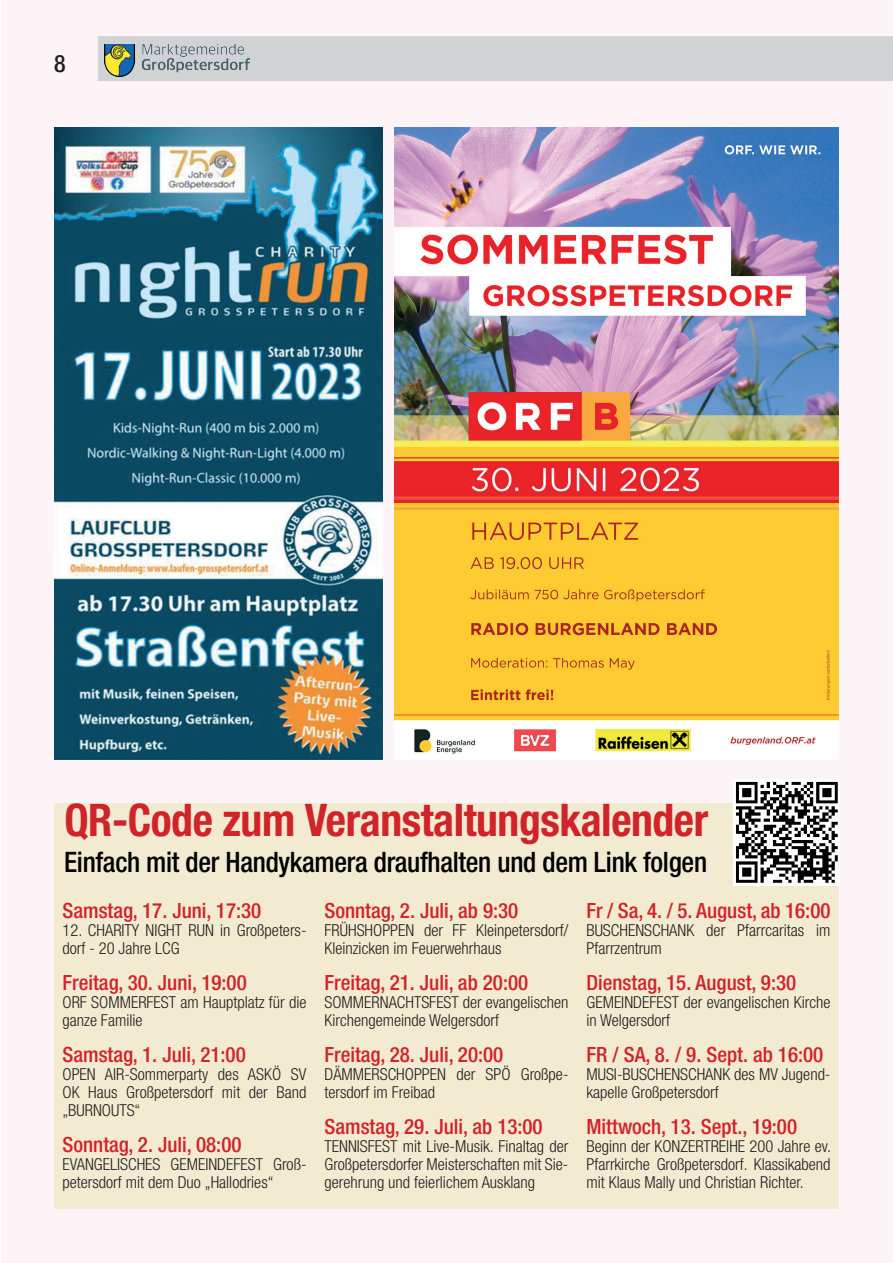
<style>
.page{position:relative;width:893px;height:1263px;background:#fff}
.page>*{position:absolute;margin:0;border:0;box-sizing:border-box;transform-origin:0 0}
.t1{font:700 condensed 45px "Helvetica Neue LT Std";letter-spacing:-.01em;color:#d1232a}
.t2{font:500 condensed 28.2px "Helvetica Neue LT Std";letter-spacing:-.01em;color:#000}
.t3{font:500 condensed 24px "Helvetica Neue LT Std";color:#231f20}
.t4{font:500 condensed 21px "Helvetica Neue LT Std";color:#d1232a}
.t5{font:300 condensed 16.5px/18px "Helvetica Neue LT Std";color:#231f20}
</style>
<div class="page">
<div style="left:1px;top:0;width:892px;height:1263px;background:#fdf4f8"></div>
<div style="left:98px;top:36px;width:795px;height:45px;background:#d1d2d4"></div>
<img style="left:104px;top:44px;width:146px;height:33px">
<img style="left:54px;top:128px;width:329px;height:459px">
<img style="left:54px;top:587px;width:329px;height:173px">
<img style="left:395px;top:128px;width:444px;height:631px">
<div style="left:54px;top:889px;width:785px;height:320px;background:#f3ebd1"></div>
<div style="left:54px;top:803px;width:785px;height:85px;background:#f3ebd1"></div>
<img style="left:734px;top:779px;width:106px;height:106px">
<h3 class="t3" style="left:54px;top:49px;width:13px">8</h3>
<h1 class="t1" style="left:64px;top:793px;width:645px">QR-Code zum Veranstaltungskalender</h1>
<h2 class="t2" style="left:64px;top:845px;width:645px">Einfach mit der Handykamera draufhalten und dem Link folgen</h2>
<p class="t4" style="left:63px;top:898px;width:200px">Samstag, 17. Juni, 17:30</p>
<p class="t5" style="left:63px;top:921px;width:245px">12. CHARITY NIGHT RUN in Großpeters&shy;dorf - 20 Jahre LCG</p>
<p class="t4" style="left:63px;top:970px;width:186px">Freitag, 30. Juni, 19:00</p>
<p class="t5" style="left:63px;top:993px;width:246px">ORF SOMMERFEST am Hauptplatz für die ganze Familie</p>
<p class="t4" style="left:63px;top:1042px;width:185px">Samstag, 1. Juli, 21:00</p>
<p class="t5" style="left:63px;top:1065px;width:245px;text-align:justify">OPEN AIR-Sommerparty des ASKÖ SV OK Haus Großpetersdorf mit der Band „BURNOUTS“</p>
<p class="t4" style="left:63px;top:1132px;width:180px">Sonntag, 2. Juli, 08:00</p>
<p class="t5" style="left:63px;top:1155px;width:245px">EVANGELISCHES GEMEINDEFEST Groß&shy;petersdorf mit dem Duo „Hallodries“</p>
<p class="t4" style="left:324px;top:898px;width:195px">Sonntag, 2. Juli, ab 9:30</p>
<p class="t5" style="left:324px;top:921px;width:245px">FRÜHSHOPPEN der FF Kleinpetersdorf/<br>Kleinzicken im Feuerwehrhaus</p>
<p class="t4" style="left:324px;top:970px;width:205px">Freitag, 21. Juli, ab 20:00</p>
<p class="t5" style="left:324px;top:993px;width:245px">SOMMERNACHTSFEST der evangelischen<br>Kirchengemeinde Welgersdorf</p>
<p class="t4" style="left:324px;top:1042px;width:180px">Freitag, 28. Juli, 20:00</p>
<p class="t5" style="left:324px;top:1065px;width:245px">DÄMMERSCHOPPEN der SPÖ Großpe&shy;tersdorf im Freibad</p>
<p class="t4" style="left:324px;top:1114px;width:220px">Samstag, 29. Juli, ab 13:00</p>
<p class="t5" style="left:324px;top:1137px;width:245px;text-align:justify">TENNISFEST mit Live-Musik. Finaltag der Großpetersdorfer Meisterschaften mit Sie&shy;gerehrung und feierlichem Ausklang</p>
<p class="t4" style="left:586px;top:898px;width:245px">Fr / Sa, 4. / 5. August, ab 16:00</p>
<p class="t5" style="left:586px;top:921px;width:245px">BUSCHENSCHANK der Pfarrcaritas im<br>Pfarrzentrum</p>
<p class="t4" style="left:586px;top:970px;width:211px">Dienstag, 15. August, 9:30</p>
<p class="t5" style="left:586px;top:993px;width:245px">GEMEINDEFEST der evangelischen Kirche in Welgersdorf</p>
<p class="t4" style="left:586px;top:1042px;width:238px">FR / SA, 8. / 9. Sept. ab 16:00</p>
<p class="t5" style="left:586px;top:1065px;width:245px">MUSI-BUSCHENSCHANK des MV Jugend&shy;kapelle Großpetersdorf</p>
<p class="t4" style="left:586px;top:1114px;width:212px">Mittwoch, 13. Sept., 19:00</p>
<p class="t5" style="left:586px;top:1137px;width:246px;text-align:justify">Beginn der KONZERTREIHE 200 Jahre ev.<br>Pfarrkirche Großpetersdorf. Klassikabend mit Klaus Mally und Christian Richter.</p>
</div>
